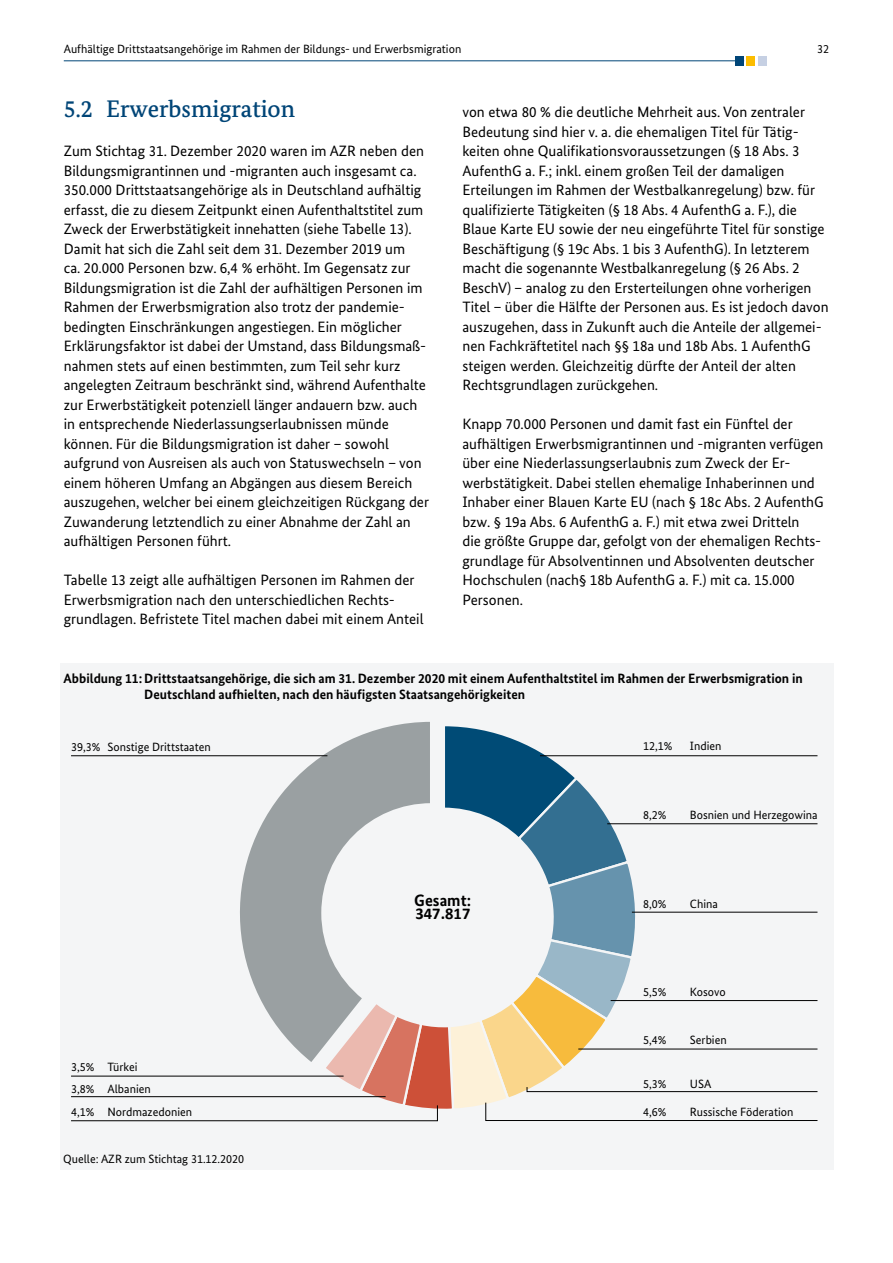
<style>
.page{position:relative;width:893px;height:1263px;background:#fff}
.page>*{position:absolute;margin:0;border:0;box-sizing:border-box;transform-origin:0 0}
.t1{font:500 24px "Bundes Serif";color:#004577}
.t2{font:700 16.5px/13.4px "Bundes Sans";color:#000}
.Copytext_WaMo{font:15px/19.5px "Bundes Sans";color:#000}
.Abbildungsüberschrif{font:700 13.5px/16.2px "Bundes Sans";color:#000}
.Quelle{font:12px "Bundes Sans";color:#000}
.Tabellentext{font:12px "Bundes Sans";color:#000}
.s1{font-family:"Calibri"}
</style>
<div class="page">
<hr style="left:64px;top:61px;width:680px;height:1px;background:#004577">
<div style="left:735px;top:56px;width:9px;height:9px;background:#004577"></div>
<div style="left:746px;top:56px;width:9px;height:9px;background:#fcbd00"></div>
<div style="left:758px;top:56px;width:8px;height:9px;background:#c6d0e3"></div>
<div style="left:60px;top:663px;width:773px;height:507px;background:#f4f5f6"></div>
<svg style="left:71px;top:723px;width:747px;height:398px"></svg>
<hr style="left:611px;top:1000px;width:206px;height:1px;background:#000">
<hr style="left:632px;top:912px;width:185px;height:1px;background:#000">
<p class="Quelle" style="left:64px;top:42px;width:399px">Aufhältige Drittstaatsangehörige im Rahmen der Bildungs- und Erwerbsmigration</p>
<p class="Quelle" style="left:817px;top:42px;width:13px">32</p>
<h2 class="t1" style="left:64px;top:94px;width:233px">5.2 Erwerbsmigration</h2>
<p class="Copytext_WaMo" style="left:64px;top:141px;width:367px">Zum Stichtag 31. Dezember 2020 waren im AZR neben den Bildungsmigrantinnen und -migranten auch insgesamt ca.<br>350.000 Drittstaatsangehörige als in Deutschland aufhältig erfasst, die zu diesem Zeitpunkt einen Aufenthaltstitel zum Zweck der Erwerbstätigkeit innehatten (siehe Tabelle 13).<br>Damit hat sich die Zahl seit dem 31. Dezember 2019 um<br>ca. 20.000 Personen bzw. 6,4 % erhöht. Im Gegensatz zur Bildungsmigration ist die Zahl der aufhältigen Personen im Rahmen der Erwerbsmigration also trotz der pandemie&shy;bedingten Einschränkungen angestiegen. Ein möglicher Erklärungsfaktor ist dabei der Umstand, dass Bildungsmaß&shy;nahmen stets auf einen bestimmten, zum Teil sehr kurz angelegten Zeitraum beschränkt sind, während Aufenthalte zur Erwerbstätigkeit potenziell länger andauern bzw. auch in entsprechende Niederlassungserlaubnissen münde können. Für die Bildungsmigration ist daher – sowohl aufgrund von Ausreisen als auch von Statuswechseln – von einem höheren Umfang an Abgängen aus diesem Bereich auszugehen, welcher bei einem gleichzeitigen Rückgang der Zuwanderung letztendlich zu einer Abnahme der Zahl an aufhältigen Personen führt.</p>
<p class="Copytext_WaMo" style="left:64px;top:570px;width:361px">Tabelle 13 zeigt alle aufhältigen Personen im Rahmen der<br>Erwerbsmigration nach den unterschiedlichen Rechts&shy;grundlagen. Befristete Titel machen dabei mit einem Anteil</p>
<p class="Copytext_WaMo" style="left:462px;top:102px;width:368px">von etwa 80 % die deutliche Mehrheit aus. Von zentraler Bedeutung sind hier v. a. die ehemaligen Titel für Tätig&shy;keiten ohne Qualifikationsvoraussetzungen (§ 18 Abs. 3<br>AufenthG a. F.; inkl. einem großen Teil der damaligen Erteilungen im Rahmen der Westbalkanregelung) bzw. für qualifizierte Tätigkeiten (§ 18 Abs. 4 AufenthG a. F.), die Blaue Karte EU sowie der neu eingeführte Titel für sonstige Beschäftigung (§ 19c Abs. 1 bis 3 AufenthG). In letzterem macht die sogenannte Westbalkanregelung (§ 26 Abs. 2<br>BeschV) – analog zu den Ersterteilungen ohne vorherigen Titel – über die Hälfte der Personen aus. Es ist jedoch davon auszugehen, dass in Zukunft auch die Anteile der allgemei&shy;nen Fachkräftetitel nach §§ 18a und 18b Abs. 1 AufenthG steigen werden. Gleichzeitig dürfte der Anteil der alten Rechtsgrundlagen zurückgehen.</p>
<p class="Copytext_WaMo" style="left:462px;top:414px;width:363px">Knapp 70.000 Personen und damit fast ein Fünftel der aufhältigen Erwerbsmigrantinnen und -migranten verfügen über eine Niederlassungserlaubnis zum Zweck der Er&shy;werbstätigkeit. Dabei stellen ehemalige Inhaberinnen und Inhaber einer Blauen Karte EU (nach § 18c Abs. 2 AufenthG bzw. § 19a Abs. 6 AufenthG a. F.) mit etwa zwei Dritteln<br>die größte Gruppe dar, gefolgt von der ehemaligen Rechts&shy;grundlage für Absolventinnen und Absolventen deutscher Hochschulen (nach§ 18b AufenthG a. F.) mit ca. 15.000<br>Personen.</p>
<p class="Abbildungsüberschrif" style="left:144px;top:670px;width:660px;text-indent:-81px">Abbildung 11:Drittstaatsangehörige, die sich am 31. Dezember 2020 mit einem Aufenthaltstitel im Rahmen der Erwerbsmigration in<br>Deutschland aufhielten, nach den häufigsten Staatsangehörigkeiten</p>
<p class="Quelle" style="left:71px;top:739px;width:141px">39,3% Sonstige Drittstaaten</p>
<p class="Quelle" style="left:71px;top:1060px;width:68px">3,5% Türkei</p>
<p class="Quelle" style="left:71px;top:1081px;width:81px">3,8% Albanien</p>
<p class="Quelle" style="left:71px;top:1104px;width:123px">4,1% Nordmazedonien</p>
<p class="Quelle" style="left:63px;top:1152px;width:182px">Quelle: AZR zum Stichtag 31.12.2020</p>
<p class="t2" style="left:414px;top:893px;width:58px">Gesamt:<br><span class="s1">347.817</span></p>
<p class="Tabellentext" style="left:643px;top:738px;width:31px">12,1%</p>
<p class="Tabellentext" style="left:690px;top:738px;width:33px">Indien</p>
<p class="Tabellentext" style="left:643px;top:807px;width:25px">8,2%</p>
<p class="Tabellentext" style="left:690px;top:807px;width:129px">Bosnien und Herzegowina</p>
<p class="Tabellentext" style="left:643px;top:896px;width:25px">8,0%</p>
<p class="Tabellentext" style="left:690px;top:896px;width:30px">China</p>
<p class="Tabellentext" style="left:643px;top:985px;width:25px">5,5%</p>
<p class="Tabellentext" style="left:690px;top:985px;width:37px">Kosovo</p>
<p class="Tabellentext" style="left:643px;top:1033px;width:25px">5,4%</p>
<p class="Tabellentext" style="left:690px;top:1033px;width:38px">Serbien</p>
<p class="Tabellentext" style="left:643px;top:1076px;width:25px">5,3%</p>
<p class="Tabellentext" style="left:690px;top:1076px;width:23px">USA</p>
<p class="Tabellentext" style="left:643px;top:1105px;width:25px">4,6%</p>
<p class="Tabellentext" style="left:690px;top:1105px;width:105px">Russische Föderation</p>
</div>
